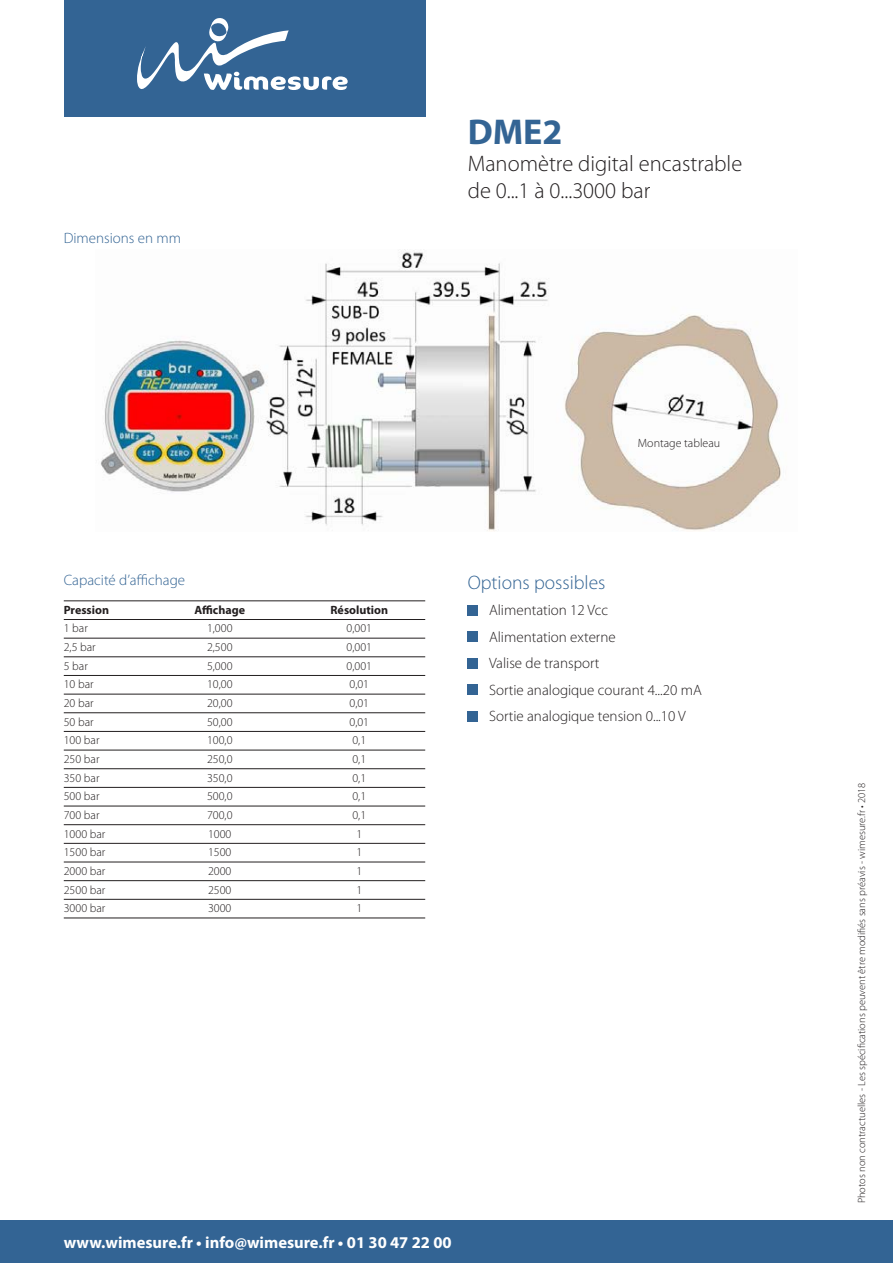
<style>
.page{position:relative;width:893px;height:1263px;background:#fff}
.page>*{position:absolute;margin:0;border:0;box-sizing:border-box;transform-origin:0 0}
.t1{font:700 36px "Myriad Pro";color:#336494}
.t2{font:300 22.5px/27px "Myriad Pro";color:#231f20}
.t3{font:300 19.5px "Myriad Pro";color:#336494}
.t4{font:700 16.5px "Myriad Pro";color:#fff}
.t5{font:300 15px/26.5px "Myriad Pro";color:#231f20}
.t6{font:300 15px "Myriad Pro";color:#336494}
.t7{font:300 12px "Myriad Pro";color:#231f20}
.t8{font:700 12px "Myriad Pro";color:#231f20}
.t9{font:300 10.5px "Myriad Pro";color:#231f20}
</style>
<div class="page">
<div style="left:0;top:1220px;width:893px;height:43px;background:#336494"></div>
<div style="left:64px;top:0;width:361px;height:117px;background:#336494"></div>
<svg style="left:137px;top:18px;width:211px;height:72px"></svg>
<hr style="left:64px;top:601px;width:361px;height:1px;background:#231f20">
<hr style="left:64px;top:619px;width:361px;height:1px;background:#231f20">
<hr style="left:64px;top:638px;width:361px;height:1px;background:#231f20">
<hr style="left:64px;top:656px;width:361px;height:1px;background:#231f20">
<hr style="left:64px;top:675px;width:361px;height:1px;background:#231f20">
<hr style="left:64px;top:694px;width:361px;height:1px;background:#231f20">
<hr style="left:64px;top:712px;width:361px;height:1px;background:#231f20">
<hr style="left:64px;top:731px;width:361px;height:1px;background:#231f20">
<hr style="left:64px;top:750px;width:361px;height:1px;background:#231f20">
<hr style="left:64px;top:768px;width:361px;height:1px;background:#231f20">
<hr style="left:64px;top:787px;width:361px;height:1px;background:#231f20">
<hr style="left:64px;top:806px;width:361px;height:1px;background:#231f20">
<hr style="left:64px;top:824px;width:361px;height:1px;background:#231f20">
<hr style="left:64px;top:843px;width:361px;height:1px;background:#231f20">
<hr style="left:64px;top:862px;width:361px;height:1px;background:#231f20">
<hr style="left:64px;top:880px;width:361px;height:1px;background:#231f20">
<hr style="left:64px;top:899px;width:361px;height:1px;background:#231f20">
<hr style="left:64px;top:918px;width:361px;height:1px;background:#231f20">
<div style="left:468px;top:605px;width:10px;height:10px;background:#336494"></div>
<div style="left:468px;top:631px;width:10px;height:11px;background:#336494"></div>
<div style="left:468px;top:658px;width:10px;height:10px;background:#336494"></div>
<div style="left:468px;top:684px;width:10px;height:11px;background:#336494"></div>
<div style="left:468px;top:711px;width:10px;height:10px;background:#336494"></div>
<img style="left:100px;top:250px;width:681px;height:281px">
<p class="t6" style="left:64px;top:229px;width:119px">Dimensions en mm</p>
<p class="t6" style="left:64px;top:571px;width:123px">Capacité d’affichage</p>
<p class="t8" style="left:64px;top:602px;width:47px">Pression</p>
<p class="t8" style="left:194px;top:602px;width:52px">Affichage</p>
<p class="t8" style="left:331px;top:602px;width:59px">Résolution</p>
<p class="t7" style="left:64px;top:621px;width:26px">1 bar</p>
<p class="t7" style="left:207px;top:621px;width:27px">1,000</p>
<p class="t7" style="left:347px;top:621px;width:27px">0,001</p>
<p class="t7" style="left:64px;top:640px;width:34px">2,5 bar</p>
<p class="t7" style="left:207px;top:640px;width:27px">2,500</p>
<p class="t7" style="left:347px;top:640px;width:27px">0,001</p>
<p class="t7" style="left:64px;top:658px;width:26px">5 bar</p>
<p class="t7" style="left:207px;top:658px;width:27px">5,000</p>
<p class="t7" style="left:347px;top:658px;width:27px">0,001</p>
<p class="t7" style="left:64px;top:677px;width:31px">10 bar</p>
<p class="t7" style="left:207px;top:677px;width:27px">10,00</p>
<p class="t7" style="left:349px;top:677px;width:21px">0,01</p>
<p class="t7" style="left:64px;top:696px;width:31px">20 bar</p>
<p class="t7" style="left:207px;top:696px;width:27px">20,00</p>
<p class="t7" style="left:349px;top:696px;width:21px">0,01</p>
<p class="t7" style="left:64px;top:714px;width:31px">50 bar</p>
<p class="t7" style="left:207px;top:714px;width:27px">50,00</p>
<p class="t7" style="left:349px;top:714px;width:21px">0,01</p>
<p class="t7" style="left:64px;top:733px;width:37px">100 bar</p>
<p class="t7" style="left:207px;top:733px;width:27px">100,0</p>
<p class="t7" style="left:352px;top:733px;width:15px">0,1</p>
<p class="t7" style="left:64px;top:752px;width:37px">250 bar</p>
<p class="t7" style="left:207px;top:752px;width:27px">250,0</p>
<p class="t7" style="left:352px;top:752px;width:15px">0,1</p>
<p class="t7" style="left:64px;top:770px;width:37px">350 bar</p>
<p class="t7" style="left:207px;top:770px;width:27px">350,0</p>
<p class="t7" style="left:352px;top:770px;width:15px">0,1</p>
<p class="t7" style="left:64px;top:789px;width:37px">500 bar</p>
<p class="t7" style="left:207px;top:789px;width:27px">500,0</p>
<p class="t7" style="left:352px;top:789px;width:15px">0,1</p>
<p class="t7" style="left:64px;top:808px;width:37px">700 bar</p>
<p class="t7" style="left:207px;top:808px;width:27px">700,0</p>
<p class="t7" style="left:352px;top:808px;width:15px">0,1</p>
<p class="t7" style="left:64px;top:826px;width:43px">1000 bar</p>
<p class="t7" style="left:208px;top:826px;width:25px">1000</p>
<p class="t7" style="left:356px;top:826px;width:7px">1</p>
<p class="t7" style="left:64px;top:845px;width:43px">1500 bar</p>
<p class="t7" style="left:208px;top:845px;width:25px">1500</p>
<p class="t7" style="left:356px;top:845px;width:7px">1</p>
<p class="t7" style="left:64px;top:864px;width:43px">2000 bar</p>
<p class="t7" style="left:208px;top:864px;width:25px">2000</p>
<p class="t7" style="left:356px;top:864px;width:7px">1</p>
<p class="t7" style="left:64px;top:882px;width:43px">2500 bar</p>
<p class="t7" style="left:208px;top:882px;width:25px">2500</p>
<p class="t7" style="left:356px;top:882px;width:7px">1</p>
<p class="t7" style="left:64px;top:901px;width:43px">3000 bar</p>
<p class="t7" style="left:208px;top:901px;width:25px">3000</p>
<p class="t7" style="left:356px;top:901px;width:7px">1</p>
<h1 class="t1" style="left:468px;top:108px;width:96px">DME2</h1>
<h2 class="t2" style="left:468px;top:150px;width:276px">Manomètre digital encastrable de 0...1 à 0...3000 bar</h2>
<p class="t7" style="left:638px;top:436px;width:84px">Montage tableau</p>
<h3 class="t3" style="left:468px;top:570px;width:139px">Options possibles</h3>
<p class="t5" style="left:489px;top:597px;width:214px">Alimentation 12 Vcc<br>Alimentation externe<br>Valise de transport<br>Sortie analogique courant 4...20 mA<br>Sortie analogique tension 0...10 V</p>
<h3 class="t4" style="left:64px;top:1231px;width:389px">www.wimesure.fr • info@wimesure.fr • 01 30 47 22 00</h3>
<p class="t9" style="left:855px;top:1203px;width:422px;rotate:-90deg">Photos non contractuelles - Les spécifications peuvent être modifiés sans préavis - wimesure.fr • 2018</p>
</div>
